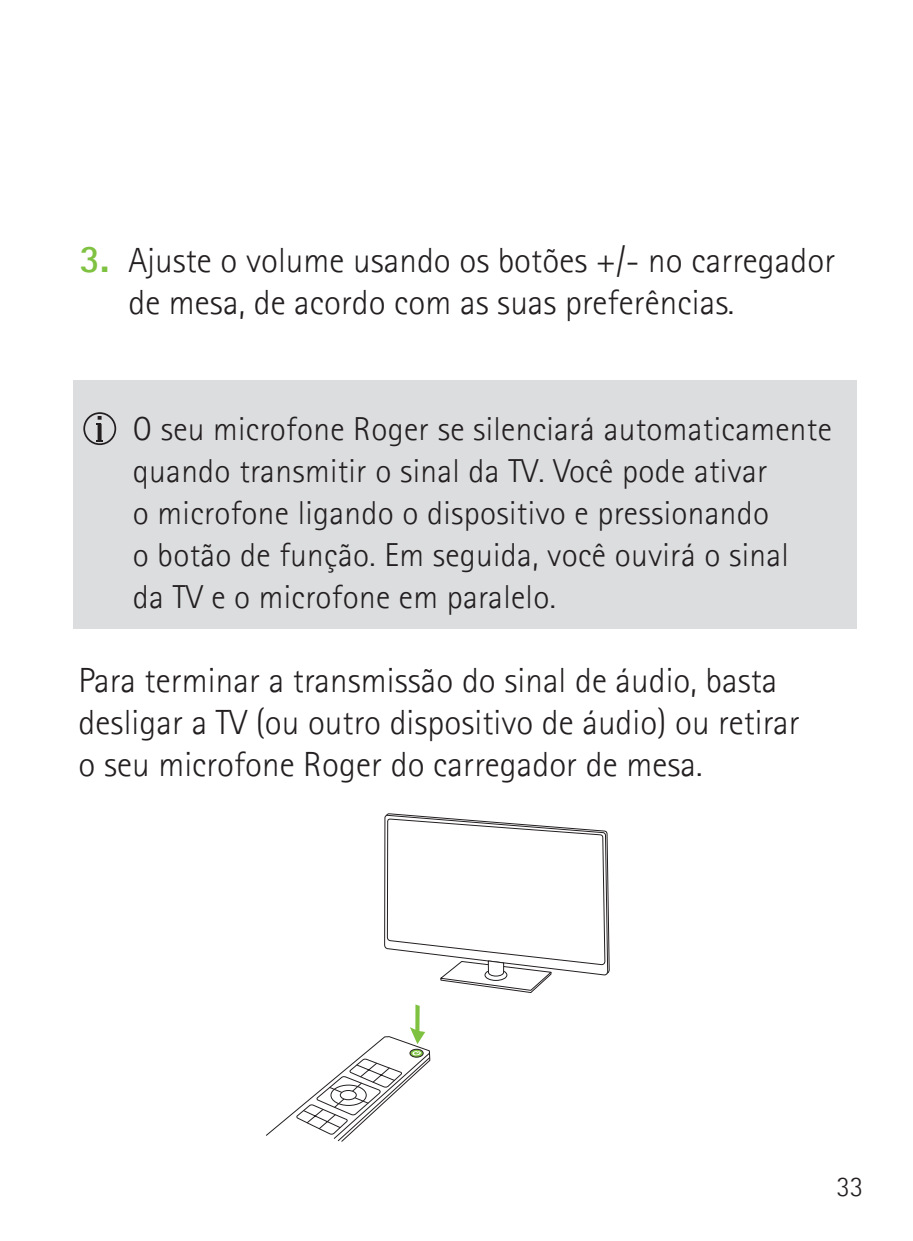
<style>
.page{position:relative;width:913px;height:1241px;background:#fff}
.page>*{position:absolute;margin:0;border:0;box-sizing:border-box;transform-origin:0 0}
.t1{font:300 35px/42px "Rotis Sansfor Phonak";letter-spacing:.005em;color:#231f20}
.t2{font:300 33.25px/42px "Rotis Sansfor Phonak";letter-spacing:.01em;color:#231f20}
.t3{font:300 28px "Rotis Sansfor Phonak";color:#231f20}
.s1{font-weight:700;font-size:38.5px;color:#7fc241}
</style>
<div class="page">
<div style="left:73px;top:380px;width:784px;height:248px;background:#dcdddf"></div>
<svg style="left:83px;top:412px;width:33px;height:33px"></svg>
<svg style="left:266px;top:1004px;width:165px;height:137px"></svg>
<svg style="left:384px;top:813px;width:225px;height:180px"></svg>
<p class="t1" style="left:128px;top:239px;width:708px;text-indent:-49px"><span class="s1">3.</span> Ajuste o volume usando os botões +/- no carregador de mesa, de acordo com as suas preferências.</p>
<p class="t2" style="left:133px;top:408px;width:700px">O seu microfone Roger se silenciará automaticamente quando transmitir o sinal da TV. Você pode ativar<br>o microfone ligando o dispositivo e pressionando<br>o botão de função. Em seguida, você ouvirá o sinal<br>da TV e o microfone em paralelo.</p>
<p class="t1" style="left:79px;top:659px;width:723px">Para terminar a transmissão do sinal de áudio, basta desligar a TV (ou outro dispositivo de áudio) ou retirar o seu microfone Roger do carregador de mesa.</p>
<p class="t3" style="left:836px;top:1171px;width:28px">33</p>
</div>
